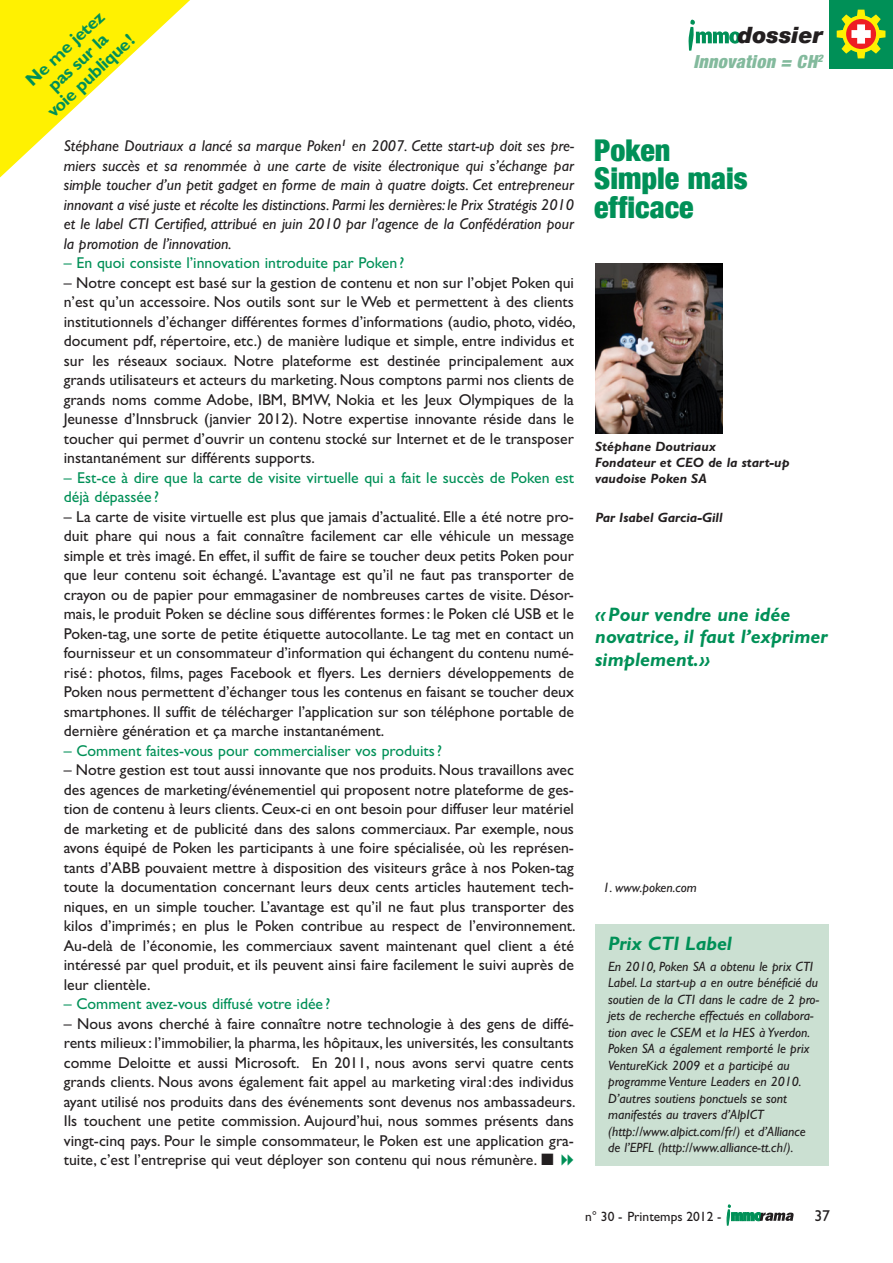
<style>
.page{position:relative;width:893px;height:1263px;background:#fff}
.page>*{position:absolute;margin:0;border:0;box-sizing:border-box;transform-origin:0 0}
.Pays_PgeDroite{font:900 condensed 30px/28.5px "Helvetica Neue LT Com";color:#009057}
.t1{font:italic 900 22.5px "Helvetica Neue LT Com";color:#231f20}
.Exergue_pge_gauche{font:italic 700 19.5px/22.5px "Gill Sans Std";color:#009057}
.Exergue_pge_droite{font:italic 700 19.5px "Gill Sans Std";color:#009057}
.Questions{font:700 18px "Gill Sans Std";color:#009057}
.Tétière_sstitre{font:italic 900 condensed 18px "Helvetica Neue LT Com";letter-spacing:.02em;color:#83ba9d}
.Redac_Texte{font:15.75px/19.5px "Gill Sans Std";color:#231f20;text-align:justify}
.Redac_Texte-2{font:italic 15.75px/19.5px "Gill Sans Std";color:#231f20;text-align:justify}
.Questions_vertes{font:15.75px/19.5px "Gill Sans Std";color:#009057}
.Redac_légende{font:italic 13.5px/16.5px "Gill Sans Std";color:#231f20}
.Pays_Exergue_Auteur{font:italic 700 13.5px/16.2px "Gill Sans Std";color:#231f20}
.t2{font:13.5px "Gill Sans Std";color:#231f20}
</style>
<div class="page">
<svg style="left:726px;top:1204px;width:68px;height:22px"></svg>
<div style="left:829px;top:0;width:64px;height:68px;background:#009057"></div>
<svg style="left:689px;top:20px;width:52px;height:31px"></svg>
<svg style="left:0;top:0;width:190px;height:177px"></svg>
<svg style="left:837px;top:10px;width:48px;height:48px"></svg>
<img style="left:595px;top:264px;width:128px;height:170px">
<div style="left:595px;top:923px;width:234px;height:242px;background:#cbe0d2"></div>
<p class="Questions" style="left:21px;top:74px;width:102px;rotate:-43deg">Ne me jetez</p>
<p class="Questions" style="left:42px;top:106px;width:114px;rotate:-43deg">voie publique!</p>
<p class="Questions" style="left:43px;top:80px;width:77px;rotate:-43deg">pas sur la</p>
<p class="Redac_Texte-2" style="left:64px;top:136px;width:512px">Stéphane Doutriaux a lancé sa marque Poken<sup>1</sup> en 2007. Cette start-up doit ses pre&shy;miers succès et sa renommée à une carte de visite électronique qui s’échange par simple toucher d’un petit gadget en forme de main à quatre doigts. Cet entrepreneur innovant a visé juste et récolte les distinctions. Parmi les dernières: le Prix Stratégis 2010 et le label CTI Certified, attribué en juin 2010 par l’agence de la Confédération pour la promotion de l’innovation.</p>
<p class="Questions_vertes" style="left:64px;top:253px;width:342px">– En quoi consiste l’innovation introduite par Poken?</p>
<p class="Redac_Texte" style="left:64px;top:273px;width:513px">– Notre concept est basé sur la gestion de contenu et non sur l’objet Poken qui n’est qu’un accessoire. Nos outils sont sur le Web et permettent à des clients institutionnels d’échanger différentes formes d’informations (audio, photo, vidéo, document pdf, répertoire, etc.) de manière ludique et simple, entre individus et sur les réseaux sociaux. Notre plateforme est destinée principalement aux grands utilisateurs et acteurs du marketing. Nous comptons parmi nos clients de grands noms comme Adobe, IBM, BMW, Nokia et les Jeux Olympiques de la Jeunesse d’Innsbruck (janvier 2012). Notre expertise innovante réside dans le toucher qui permet d’ouvrir un contenu stocké sur Internet et de le transposer instantanément sur différents supports.</p>
<p class="Questions_vertes" style="left:64px;top:468px;width:512px">– Est-ce à dire que la carte de visite virtuelle qui a fait le succès de Poken est déjà dépassée ?</p>
<p class="Redac_Texte" style="left:64px;top:507px;width:512px">– La carte de visite virtuelle est plus que jamais d’actualité. Elle a été notre pro&shy;duit phare qui nous a fait connaître facilement car elle véhicule un message simple et très imagé. En effet, il suffit de faire se toucher deux petits Poken pour que leur contenu soit échangé. L’avantage est qu’il ne faut pas transporter de crayon ou de papier pour emmagasiner de nombreuses cartes de visite. Désor&shy;mais, le produit Poken se décline sous différentes formes: le Poken clé USB et le Poken-tag, une sorte de petite étiquette autocollante. Le tag met en contact un fournisseur et un consommateur d’information qui échangent du contenu numé&shy;risé : photos, films, pages Facebook et flyers. Les derniers développements de Poken nous permettent d’échanger tous les contenus en faisant se toucher deux smartphones. Il suffit de télécharger l’application sur son téléphone portable de dernière génération et ça marche instantanément.</p>
<p class="Questions_vertes" style="left:64px;top:741px;width:380px">– Comment faites-vous pour commercialiser vos produits?</p>
<p class="Redac_Texte" style="left:64px;top:760px;width:513px">– Notre gestion est tout aussi innovante que nos produits. Nous travaillons avec des agences de marketing/événementiel qui proposent notre plateforme de ges&shy;tion de contenu à leurs clients. Ceux-ci en ont besoin pour diffuser leur matériel de marketing et de publicité dans des salons commerciaux. Par exemple, nous avons équipé de Poken les participants à une foire spécialisée, où les représen&shy;tants d’ABB pouvaient mettre à disposition des visiteurs grâce à nos Poken-tag toute la documentation concernant leurs deux cents articles hautement tech&shy;niques, en un simple toucher. L’avantage est qu’il ne faut plus transporter des kilos d’imprimés; en plus le Poken contribue au respect de l’environnement.<br>Au-delà de l’économie, les commerciaux savent maintenant quel client a été intéressé par quel produit, et ils peuvent ainsi faire facilement le suivi auprès de leur clientèle.</p>
<p class="Questions_vertes" style="left:64px;top:994px;width:268px">– Comment avez-vous diffusé votre idée ?</p>
<p class="Redac_Texte" style="left:64px;top:1014px;width:513px">– Nous avons cherché à faire connaître notre technologie à des gens de diffé&shy;rents milieux : l’immobilier, la pharma, les hôpitaux, les universités, les consultants comme Deloitte et aussi Microsoft. En 2011, nous avons servi quatre cents grands clients. Nous avons également fait appel au marketing viral :des individus ayant utilisé nos produits dans des événements sont devenus nos ambassadeurs.<br>Ils touchent une petite commission. Aujourd’hui, nous sommes présents dans vingt-cinq pays. Pour le simple consommateur, le Poken est une application gra&shy;tuite, c’est l’entreprise qui veut déployer son contenu qui nous rémunère.</p>
<p class="t1" style="left:738px;top:22px;width:87px">dossier</p>
<p class="Tétière_sstitre" style="left:693px;top:51px;width:131px">Innovation = CH<sup>2</sup></p>
<p class="Pays_PgeDroite" style="left:594px;top:136px;width:155px">Poken<br>Simple mais</p>
<p class="Pays_PgeDroite" style="left:594px;top:193px;width:101px">efficace</p>
<p class="Pays_Exergue_Auteur" style="left:595px;top:438px;width:196px">Stéphane Doutriaux<br>Fondateur et CEO de la start-up vaudoise Poken SA</p>
<p class="Pays_Exergue_Auteur" style="left:595px;top:510px;width:129px">Par Isabel Garcia-Gill</p>
<p class="Exergue_pge_gauche" style="left:595px;top:603px;width:234px">«Pour vendre une idée novatrice, il faut l’exprimer simplement.»</p>
<p class="Redac_légende" style="left:603px;top:879px;width:95px">1. www.poken.com</p>
<p class="Exergue_pge_droite" style="left:608px;top:932px;width:125px">Prix CTI Label</p>
<p class="Redac_légende" style="left:608px;top:958px;width:212px">En 2010, Poken SA a obtenu le prix CTI Label. La start-up a en outre bénéficié du soutien de la CTI dans le cadre de 2 pro&shy;jets de recherche effectués en collabora&shy;tion avec le CSEM et la HES à Yverdon.<br>Poken SA a également remporté le prix VentureKick 2009 et a participé au programme Venture Leaders en 2010.<br>D’autres soutiens ponctuels se sont manifestés au travers d’AlpICT (http://www.alpict.com/fr/) et d’Alliance de l’EPFL (http://www.alliance-tt.ch/).</p>
<p class="t2" style="left:585px;top:1208px;width:138px">n° 30 - Printemps 2012 -</p>
<p class="Redac_Texte" style="left:814px;top:1206px;width:17px">37</p>
</div>
